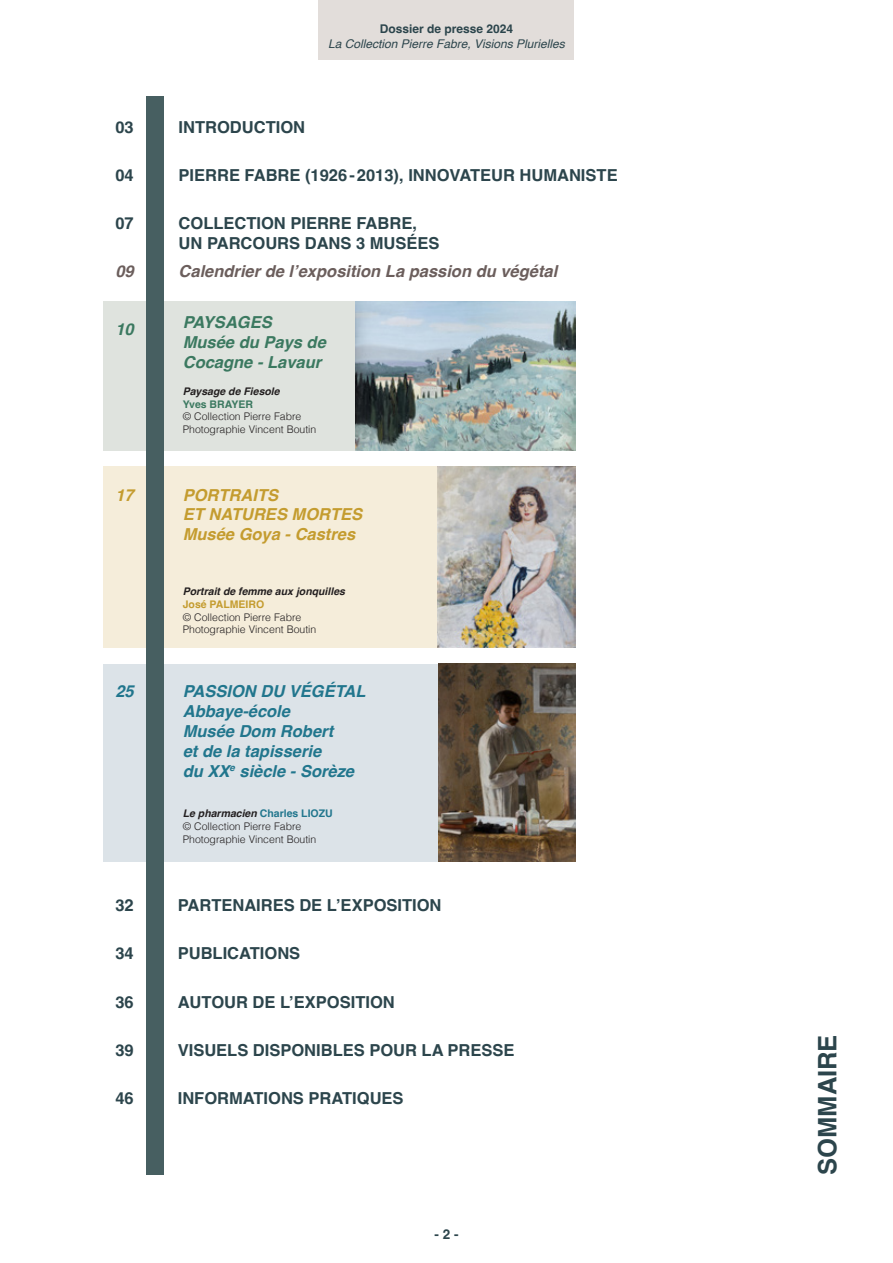
<style>
.page{position:relative;width:893px;height:1263px;background:#fff}
.page>*{position:absolute;margin:0;border:0;box-sizing:border-box;transform-origin:0 0}
.t1{font:700 25.5px "Helvetica";color:#2c454c}
.t2{font:700 16.5px/19.8px "Helvetica";color:#2c454c}
.t3{font:italic 700 16.5px/19.8px "Helvetica";color:#21768d}
.t4{font:italic 700 16.5px "Helvetica";color:#6b5e5c}
.t5{font:italic 700 16.5px/19.8px "Helvetica";color:#c49c2f}
.t6{font:italic 700 16.5px/19.8px "Helvetica";color:#3b7960}
.t7{font:700 13.5px "Helvetica";color:#2c454c}
.t8{font:italic 12px "Helvetica";color:#2c454c}
.t9{font:700 12px "Helvetica";color:#2c454c}
.t10{font:300 10.5px/12.6px "Helvetica";color:#231f20}
.t11{font:italic 700 10.5px "Helvetica";color:#231f20}
.t12{font:700 10.5px "Helvetica";color:#c49c2f}
.t13{font:700 10.5px "Helvetica";color:#3b7960}
.s1{font-weight:700;font-style:italic}
.s2{font-weight:700;color:#21768d}
</style>
<div class="page">
<div style="left:319px;top:0;width:255px;height:60px;background:#e2ddda"></div>
<div style="left:103px;top:466px;width:472px;height:182px;background:#f5edda"></div>
<img style="left:437px;top:466px;width:138px;height:182px">
<div style="left:103px;top:301px;width:472px;height:149px;background:#dfe3de"></div>
<div style="left:103px;top:664px;width:472px;height:197px;background:#dce3e8"></div>
<img style="left:438px;top:664px;width:137px;height:197px">
<div style="left:147px;top:97px;width:17px;height:1078px;background:#475f61"></div>
<img style="left:356px;top:301px;width:219px;height:149px">
<p class="t9" style="left:380px;top:22px;width:135px">Dossier de presse 2024</p>
<p class="t8" style="left:328px;top:34px;width:238px">La Collection Pierre Fabre, Visions Plurielles</p>
<p class="t2" style="left:115px;top:119px;width:20px">03</p>
<p class="t2" style="left:115px;top:167px;width:20px">04</p>
<p class="t2" style="left:115px;top:215px;width:20px">07</p>
<p class="t4" style="left:115px;top:262px;width:20px">09</p>
<p class="t2" style="left:179px;top:119px;width:128px">INTRODUCTION</p>
<p class="t2" style="left:179px;top:167px;width:441px">PIERRE FABRE (1926-2013), INNOVATEUR HUMANISTE</p>
<p class="t2" style="left:179px;top:215px;width:262px">COLLECTION PIERRE FABRE,<br>UN PARCOURS DANS 3 MUSÉES</p>
<p class="t4" style="left:179px;top:262px;width:380px">Calendrier de l’exposition La passion du végétal</p>
<p class="t6" style="left:115px;top:321px;width:20px">10</p>
<p class="t6" style="left:183px;top:314px;width:145px">PAYSAGES<br>Musée du Pays de<br>Cocagne - Lavaur</p>
<p class="t11" style="left:183px;top:385px;width:98px">Paysage de Fiesole</p>
<p class="t13" style="left:183px;top:397px;width:72px">Yves BRAYER</p>
<p class="t10" style="left:183px;top:409px;width:135px">© Collection Pierre Fabre<br>Photographie Vincent Boutin</p>
<p class="t5" style="left:115px;top:487px;width:20px">17</p>
<p class="t5" style="left:183px;top:487px;width:181px">PORTRAITS<br>ET NATURES MORTES<br>Musée Goya - Castres</p>
<p class="t11" style="left:183px;top:585px;width:164px">Portrait de femme aux jonquilles</p>
<p class="t12" style="left:183px;top:598px;width:83px">José PALMEIRO</p>
<p class="t10" style="left:183px;top:610px;width:135px">© Collection Pierre Fabre<br>Photographie Vincent Boutin</p>
<p class="t3" style="left:115px;top:683px;width:20px">25</p>
<p class="t3" style="left:183px;top:683px;width:184px">PASSION DU VÉGÉTAL<br>Abbaye-école<br>Musée Dom Robert<br>et de la tapisserie<br>du XX<sup>e</sup> siècle - Sorèze</p>
<p class="t10" style="left:183px;top:806px;width:151px"><span class="s1">Le pharmacien</span> <span class="s2">Charles LIOZU </span>© Collection Pierre Fabre<br>Photographie Vincent Boutin</p>
<p class="t2" style="left:115px;top:897px;width:20px">32</p>
<p class="t2" style="left:115px;top:945px;width:20px">34</p>
<p class="t2" style="left:115px;top:994px;width:20px">36</p>
<p class="t2" style="left:115px;top:1042px;width:20px">39</p>
<p class="t2" style="left:115px;top:1090px;width:20px">46</p>
<p class="t2" style="left:178px;top:897px;width:265px">PARTENAIRES DE L’EXPOSITION</p>
<p class="t2" style="left:178px;top:945px;width:124px">PUBLICATIONS</p>
<p class="t2" style="left:178px;top:994px;width:219px">AUTOUR DE L’EXPOSITION</p>
<p class="t2" style="left:178px;top:1042px;width:338px">VISUELS DISPONIBLES POUR LA PRESSE</p>
<p class="t2" style="left:178px;top:1090px;width:227px">INFORMATIONS PRATIQUES</p>
<h1 class="t1" style="left:812px;top:1175px;width:142px;rotate:-90deg">SOMMAIRE</h1>
<p class="t7" style="left:434px;top:1226px;width:26px">- 2 -</p>
</div>
